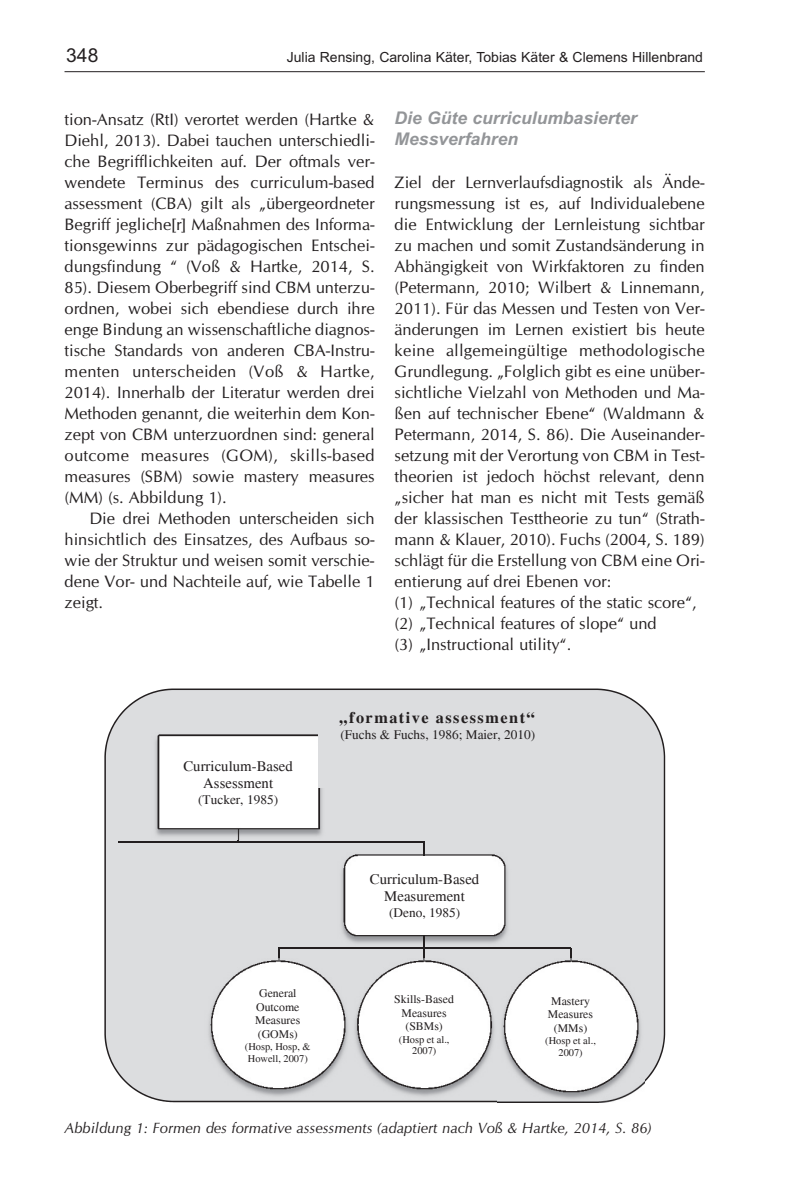
<style>
.page{position:relative;width:795px;height:1190px;background:#fff}
.page>*{position:absolute;margin:0;border:0;box-sizing:border-box;transform-origin:0 0}
.t1{font:19.25px "Arial";color:#231f20}
.t2{font:italic 700 17.5px/21px "Arial";color:#939598}
.t3{font:16.62px/21px "CG Omega";color:#231f20;text-align:justify}
.t4{font:700 16.28px "Times";letter-spacing:.095em;color:#231f20}
.t5{font:italic 14.88px "CG Omega";color:#231f20}
.t6{font:14.88px/17px "Times";color:#231f20;text-align:center}
.t7{font:14px "Arial";color:#231f20}
.t8{font:13.3px "Times";color:#231f20}
.t9{font:11.72px/13.7px "Times";color:#231f20;text-align:center}
.t10{font:10.33px/11.9px "Times";letter-spacing:-.005em;color:#231f20;text-align:center}
</style>
<div class="page">
<hr style="left:64px;top:71px;width:640px;height:1px;background:#231f20">
<svg style="left:104px;top:689px;width:561px;height:413px;background:#d2d2d4"></svg>
<div style="left:125px;top:715px;width:519px;height:361px;background:#dcdddf"></div>
<img style="left:337px;top:852px;width:175px;height:94px">
<svg style="left:424px;top:842px;width:1px;height:14px"></svg>
<hr style="left:118px;top:841px;width:307px;height:1px;background:#231f20">
<hr style="left:278px;top:948px;width:292px;height:1px;background:#231f20">
<svg style="left:423px;top:935px;width:1px;height:24px"></svg>
<img style="left:204px;top:959px;width:293px;height:140px">
<img style="left:151px;top:732px;width:174px;height:108px">
<img style="left:497px;top:959px;width:147px;height:143px">
<div style="left:318px;top:703px;width:239px;height:85px;background:#dcdddf"></div>
<p class="t1" style="left:66px;top:49px;width:34px">348</p>
<p class="t7" style="left:287px;top:52px;width:418px">Julia Rensing, Carolina Käter, Tobias Käter &amp; Clemens Hillenbrand</p>
<p class="t3" style="left:64px;top:110px;width:311px">tion-Ansatz (RtI) verortet werden (Hartke &amp; Diehl, 2013). Dabei tauchen unterschiedli&shy;che Begrifflichkeiten auf. Der oftmals ver&shy;wendete Terminus des curriculum-based assessment (CBA) gilt als „übergeordneter Begriff jegliche[r] Maßnahmen des Informa&shy;tionsgewinns zur pädagogischen Entschei&shy;dungsfindung “ (Voß &amp; Hartke, 2014, S.<br>85). Diesem Oberbegriff sind CBM unterzu&shy;ordnen, wobei sich ebendiese durch ihre enge Bindung an wissenschaftliche diagnos&shy;tische Standards von anderen CBA-Instru&shy;menten unterscheiden (Voß &amp; Hartke, 2014). Innerhalb der Literatur werden drei Methoden genannt, die weiterhin dem Kon&shy;zept von CBM unterzuordnen sind: general outcome measures (GOM), skills-based measures (SBM) sowie mastery measures (MM) (s. Abbildung 1).</p>
<p class="t3" style="left:64px;top:509px;width:311px;text-indent:25px">Die drei Methoden unterscheiden sich hinsichtlich des Einsatzes, des Aufbaus so&shy;wie der Struktur und weisen somit verschie&shy;dene Vor- und Nachteile auf, wie Tabelle 1 zeigt.</p>
<p class="t2" style="left:394px;top:109px;width:244px">Die Güte curriculumbasierter<br>Messverfahren</p>
<p class="t3" style="left:394px;top:173px;width:311px;text-align:left">Ziel der Lernverlaufsdiagnostik als Ände&shy;rungsmessung ist es, auf Individualebene die Entwicklung der Lernleistung sichtbar zu machen und somit Zustandsänderung in Abhängigkeit von Wirkfaktoren zu finden (Petermann, 2010; Wilbert &amp; Linnemann, 2011). Für das Messen und Testen von Ver&shy;änderungen im Lernen existiert bis heute keine allgemeingültige methodologische Grundlegung. „Folglich gibt es eine unüber&shy;sichtliche Vielzahl von Methoden und Ma&shy;ßen auf technischer Ebene“ (Waldmann &amp; Petermann, 2014, S. 86). Die Auseinander&shy;setzung mit der Verortung von CBM in Test&shy;theorien ist jedoch höchst relevant, denn „sicher hat man es nicht mit Tests gemäß der klassischen Testtheorie zu tun“ (Strath&shy;mann &amp; Klauer, 2010). Fuchs (2004, S. 189) schlägt für die Erstellung von CBM eine Ori&shy;entierung auf drei Ebenen vor:<br>(1) „Technical features of the static score“, (2) „Technical features of slope“ und<br>(3) „Instructional utility“.</p>
<p class="t6" style="left:183px;top:757px;width:111px">Curriculum-Based<br>Assessment</p>
<p class="t8" style="left:198px;top:791px;width:81px">(Tucker, 1985)</p>
<p class="t9" style="left:255px;top:986px;width:47px">General<br>Outcome<br>Measures (GOMs)</p>
<p class="t10" style="left:245px;top:1040px;width:67px;text-align:left">(Hosp, Hosp, &amp;<br>Howell, 2007)</p>
<p class="t4" style="left:339px;top:709px;width:197px">„formative assessment“</p>
<p class="t8" style="left:340px;top:727px;width:196px">(Fuchs &amp; Fuchs, 1986; Maier, 2010)</p>
<p class="t6" style="left:370px;top:870px;width:111px">Curriculum-Based<br>Measurement</p>
<p class="t8" style="left:389px;top:904px;width:73px">(Deno, 1985)</p>
<p class="t9" style="left:394px;top:992px;width:61px">Skills-Based<br>Measures (SBMs)</p>
<p class="t10" style="left:399px;top:1033px;width:52px">(Hosp et al.,<br>2007)</p>
<p class="t9" style="left:548px;top:994px;width:47px">Mastery<br>Measures (MMs)</p>
<p class="t10" style="left:545px;top:1035px;width:52px">(Hosp et al.,<br>2007)</p>
<p class="t5" style="left:64px;top:1122px;width:588px">Abbildung 1: Formen des formative assessments (adaptiert nach Voß &amp; Hartke, 2014, S. 86)</p>
</div>
